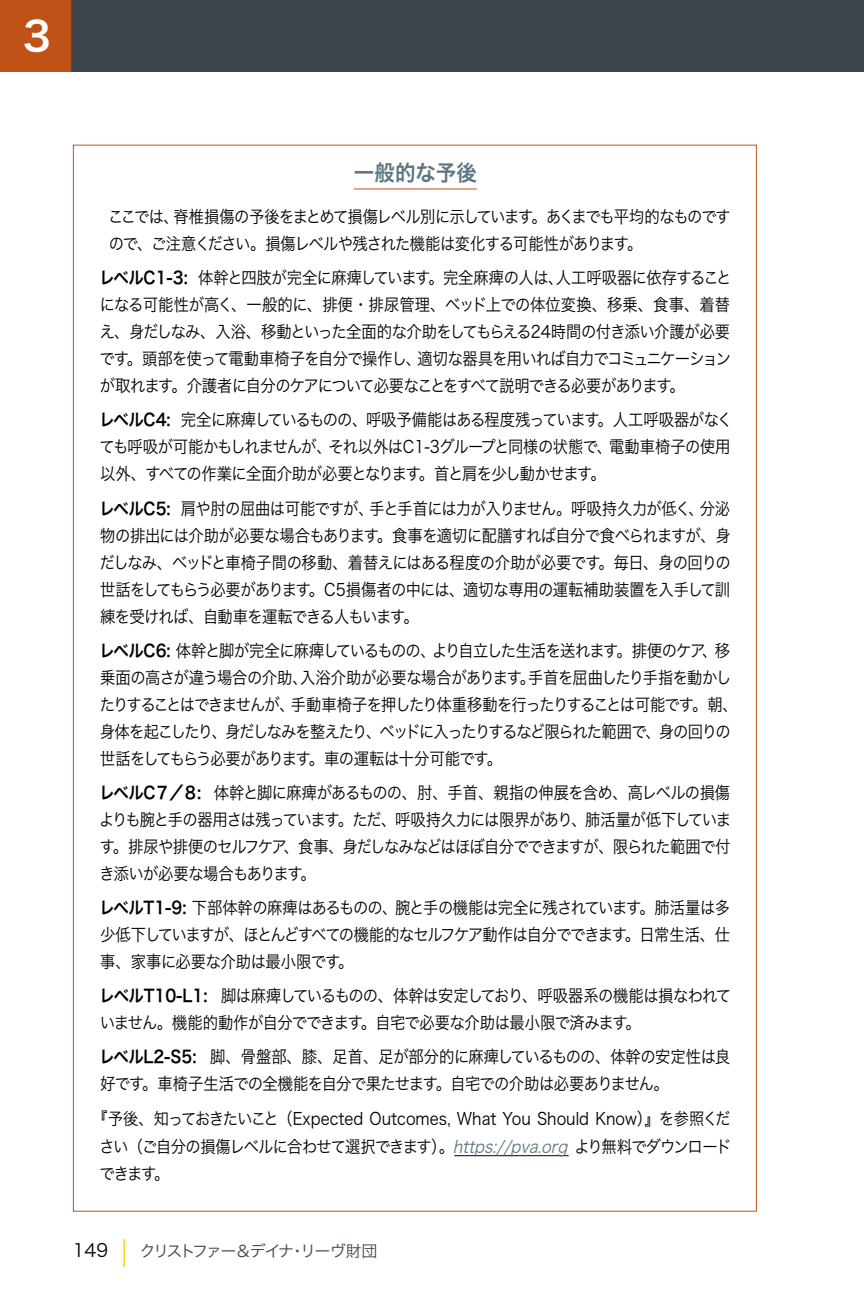
<style>
.page{position:relative;width:864px;height:1296px;background:#fff}
.page>*{position:absolute;margin:0;border:0;box-sizing:border-box;transform-origin:0 0}
.t1{font:39.6px "Hira Kaku Pro W6";color:#fff}
.t2{font:22px "Hira Kaku Pro W6";letter-spacing:.01em;color:#5d7683;scale:.93 1}
.t3{font:17px/27px "Hira Kaku Pro W3";letter-spacing:-.05em;color:#000;text-align:justify;scale:.9 1}
.t4{font:17px/27px "Hira Kaku Pro W3";letter-spacing:-.03em;color:#000;scale:.9 1}
.t5{font:16px "Hira Kaku Pro W3";letter-spacing:-.12em;color:#3d464c}
.s1{font-family:"Hira Kaku Pro W6"}
.s2{font-style:italic;color:#5d7683}
.s3{font-size:18px;color:#000}
.s4{font-size:28.4px;color:#ffcb05}
</style>
<div class="page">
<div style="left:0;top:0;width:864px;height:72px;background:#c05217"></div>
<div style="left:71px;top:0;width:793px;height:72px;background:#3d464c"></div>
<hr style="left:354px;top:188px;width:123px;height:1px;background:#c05217">
<hr style="left:454px;top:1155px;width:115px;height:1px;background:#000">
<h1 class="t1" style="left:23px;top:1px;width:30px">3</h1>
<p class="t2" style="left:354px;top:153px;width:134px">一般的な予後</p>
<p class="t3" style="left:108px;top:202px;width:694px">ここでは、脊椎損傷の予後をまとめて損傷レベル別に示しています。あくまでも平均的なものですので、ご注意ください。損傷レベルや残された機能は変化する可能性があります。</p>
<p class="t3" style="left:99px;top:263px;width:704px"><span class="s1">レベルC1-3:</span> 体幹と四肢が完全に麻痺しています。完全麻痺の人は、人工呼吸器に依存することになる可能性が高く、一般的に、排便・排尿管理、ベッド上での体位変換、移乗、食事、着替え、身だしなみ、入浴、移動といった全面的な介助をしてもらえる24時間の付き添い介護が必要です。頭部を使って電動車椅子を自分で操作し、適切な器具を用いれば自力でコミュニケーションが取れます。介護者に自分のケアについて必要なことをすべて説明できる必要があります。</p>
<p class="t3" style="left:99px;top:405px;width:705px"><span class="s1">レベルC4:</span> 完全に麻痺しているものの、呼吸予備能はある程度残っています。人工呼吸器がなくても呼吸が可能かもしれませんが、それ以外はC1-3グループと同様の状態で、電動車椅子の使用以外、すべての作業に全面介助が必要となります。首と肩を少し動かせます。</p>
<p class="t3" style="left:99px;top:493px;width:703px"><span class="s1">レベルC5:</span> 肩や肘の屈曲は可能ですが、手と手首には力が入りません。呼吸持久力が低く、分泌物の排出には介助が必要な場合もあります。食事を適切に配膳すれば自分で食べられますが、身だしなみ、ベッドと車椅子間の移動、着替えにはある程度の介助が必要です。毎日、身の回りの世話をしてもらう必要があります。C5損傷者の中には、適切な専用の運転補助装置を入手して訓練を受ければ、自動車を運転できる人もいます。</p>
<p class="t3" style="left:99px;top:636px;width:711px;text-align:left"><span class="s1">レベルC6:</span> 体幹と脚が完全に麻痺しているものの、より自立した生活を送れます。排便のケア、移乗面の高さが違う場合の介助、入浴介助が必要な場合があります。手首を屈曲したり手指を動かしたりすることはできませんが、手動車椅子を押したり体重移動を行ったりすることは可能です。朝、身体を起こしたり、身だしなみを整えたり、ベッドに入ったりするなど限られた範囲で、身の回りの世話をしてもらう必要があります。車の運転は十分可能です。</p>
<p class="t3" style="left:99px;top:778px;width:703px"><span class="s1">レベルC７／８:</span> 体幹と脚に麻痺があるものの、肘、手首、親指の伸展を含め、高レベルの損傷よりも腕と手の器用さは残っています。ただ、呼吸持久力には限界があり、肺活量が低下しています。排尿や排便のセルフケア、食事、身だしなみなどはほぼ自分でできますが、限られた範囲で付き添いが必要な場合もあります。</p>
<p class="t3" style="left:99px;top:893px;width:703px"><span class="s1">レベルT1-9:</span> 下部体幹の麻痺はあるものの、腕と手の機能は完全に残されています。肺活量は多少低下していますが、ほとんどすべての機能的なセルフケア動作は自分でできます。日常生活、仕事、家事に必要な介助は最小限です。</p>
<p class="t4" style="left:99px;top:981px;width:704px"><span class="s1">レベルT10-L1:</span> 脚は麻痺しているものの、体幹は安定しており、呼吸器系の機能は損なわれていません。機能的動作が自分でできます。自宅で必要な介助は最小限で済みます。</p>
<p class="t3" style="left:99px;top:1042px;width:703px"><span class="s1">レベルL2-S5:</span> 脚、骨盤部、膝、足首、足が部分的に麻痺しているものの、体幹の安定性は良好です。車椅子生活での全機能を自分で果たせます。自宅での介助は必要ありません。</p>
<p class="t3" style="left:93px;top:1103px;width:711px;line-height:28.4px;text-align:center">『予後、知っておきたいこと（Expected Outcomes, What You Should Know）』を参照ください（ご自分の損傷レベルに合わせて選択できます）。<span class="s2">https://pva.org</span> より無料でダウンロード</p>
<p class="t3" style="left:100px;top:1159px;width:79px">できます。</p>
<p class="t5" style="left:73px;top:1236px;width:306px"><span class="s3">149</span> <span class="s4">|</span> クリストファー＆デイナ・リーヴ財団</p>
</div>
